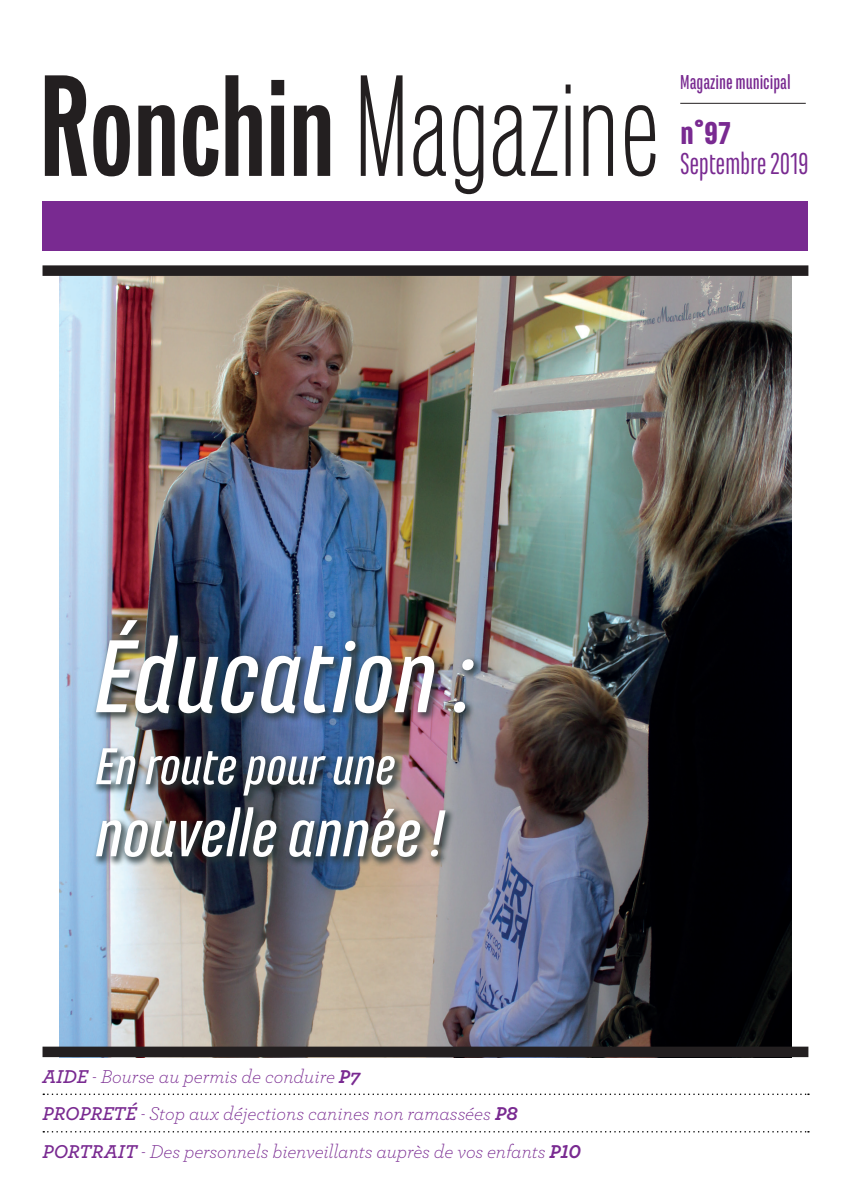
<style>
.page{position:relative;width:851px;height:1191px;background:#fff}
.page>*{position:absolute;margin:0;border:0;box-sizing:border-box;transform-origin:0 0}
.t1{font:300 extra-condensed 130.5px "Vonnes";letter-spacing:.015em;color:#231f20}
.t2{font:italic 500 108px "Marianina FY";letter-spacing:-.01em;color:#fff}
.t3{font:italic 500 69px "Marianina FY";letter-spacing:-.01em;color:#fff}
.t4{font:italic 500 54px "Marianina FY";letter-spacing:-.01em;color:#fff}
.t5{font:900 33px "Marianina FY";color:#792a91}
.t6{font:31.5px "Marianina Cn FY";letter-spacing:-.01em;color:#792a91}
.t7{font:500 21px "Marianina Cn FY";color:#792a91}
.t8{font:italic 300 19.5px/37.5px "Archer Pro";color:#792a91}
.s1{font-weight:700}
.s2{font-weight:600}
</style>
<div class="page">
<img style="left:59px;top:276px;width:732px;height:770px">
<div style="left:42px;top:201px;width:766px;height:49px;background:#792a91"></div>
<div style="left:42px;top:265px;width:766px;height:11px;background:#231f20"></div>
<div style="left:42px;top:1046px;width:766px;height:11px;background:#231f20"></div>
<hr style="left:680px;top:103px;width:125px;height:1px;background:#231f20">
<svg style="left:43px;top:1093px;width:765px;height:2px"></svg>
<svg style="left:43px;top:1131px;width:765px;height:1px"></svg>
<div style="left:92px;top:616px;width:392px;height:251px;background:#28373a;opacity:.75"></div>
<h1 class="t1" style="left:40px;top:54px;width:620px"><span class="s1">Ronchin</span> Magazine</h1>
<p class="t7" style="left:680px;top:70px;width:112px">Magazine municipal</p>
<h3 class="t5" style="left:680px;top:115px;width:52px">n°97</h3>
<h3 class="t6" style="left:680px;top:146px;width:130px">Septembre 2019</h3>
<h2 class="t2" style="left:96px;top:617px;width:383px">Éducation :</h2>
<h3 class="t4" style="left:96px;top:737px;width:302px">En route pour une</h3>
<h3 class="t3" style="left:96px;top:795px;width:352px">nouvelle année!</h3>
<p class="t8" style="left:42px;top:1056px;width:540px"><span class="s2">AIDE</span> - Bourse au permis de conduire <span class="s1">P7<br></span><span class="s2">PROPRETÉ</span> - Stop aux déjections canines non ramassées <span class="s1">P8<br></span><span class="s2">PORTRAIT</span> - Des personnels bienveillants auprès de vos enfants <span class="s1">P10</span></p>
</div>
